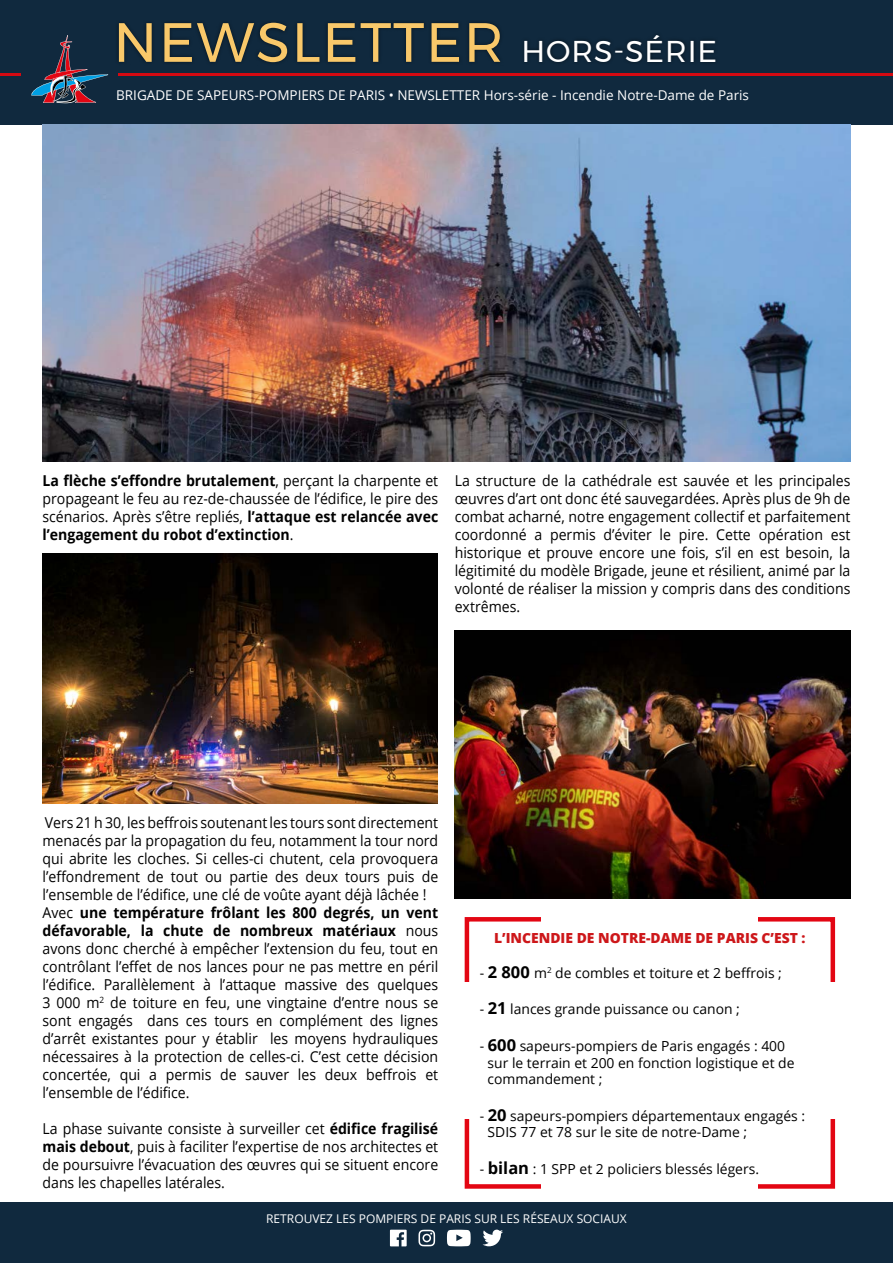
<style>
.page{position:relative;width:893px;height:1263px;background:#fff}
.page>*{position:absolute;margin:0;border:0;box-sizing:border-box;transform-origin:0 0}
.t1{font:55.2px "Montserrat";letter-spacing:.03em;color:#f9c86a}
.t2{font:15px/18px "Open Sans";color:#000;text-align:justify;scale:.94 1}
.t3{font:13.95px/16.6px "Open Sans";color:#000}
.t4{font:800 13.95px "Open Sans";color:#cd171a}
.t5{font:13.5px "Open Sans";color:#fff}
.t6{font:12px "Open Sans";color:#fff}
.s1{font-size:30px;color:#fff}
.s2{font-weight:700}
.s3{font-weight:700;font-size:16.5px}
</style>
<div class="page">
<div style="left:0;top:0;width:893px;height:124px;background:#10293e"></div>
<svg style="left:31px;top:35px;width:77px;height:68px"></svg>
<hr style="left:119px;top:73px;width:774px;height:2px;background:#d50911">
<hr style="left:0;top:73px;width:21px;height:2px;background:#d50911">
<div style="left:0;top:1202px;width:893px;height:61px;background:#10293e"></div>
<svg style="left:482px;top:1230px;width:21px;height:16px"></svg>
<svg style="left:389px;top:1229px;width:82px;height:18px"></svg>
<div style="left:115px;top:20px;width:604px;height:46px;background:#000;opacity:.5"></div>
<img style="left:455px;top:630px;width:395px;height:269px">
<img style="left:43px;top:125px;width:807px;height:337px">
<img style="left:43px;top:553px;width:394px;height:251px">
<div style="left:465px;top:917px;width:370px;height:272px;background:#fff;border:4px solid #e30613"></div>
<div style="left:458px;top:982px;width:389px;height:136px;background:#fff"></div>
<div style="left:542px;top:911px;width:216px;height:280px;background:#fff"></div>
<h1 class="t1" style="left:113px;top:0;width:605px">NEWSLETTER <span class="s1">HORS-SÉRIE</span></h1>
<p class="t5" style="left:116px;top:86px;width:634px">BRIGADE DE SAPEURS-POMPIERS DE PARIS • NEWSLETTER Hors-série - Incendie Notre-Dame de Paris</p>
<p class="t2" style="left:43px;top:471px;width:422px"><span class="s2">La flèche s’effondre brutalement</span>, perçant la charpente et propageant le feu au rez-de-chaussée de l’édifice, le pire des scénarios. Après s’être repliés, <span class="s2">l’attaque est relancée avec l’engagement du robot d’extinction</span>.</p>
<p class="t2" style="left:455px;top:471px;width:422px">La structure de la cathédrale est sauvée et les principales œuvres d’art ont donc été sauvegardées. Après plus de 9h de combat acharné, notre engagement collectif et parfaitement coordonné a permis d’éviter le pire. Cette opération est historique et prouve encore une fois, s’il en est besoin, la légitimité du modèle Brigade, jeune et résilient, animé par la volonté de réaliser la mission y compris dans des conditions extrêmes.</p>
<p class="t2" style="left:43px;top:813px;width:422px;text-align:left">Vers 21 h 30, les beffrois soutenant les tours sont directement menacés par la propagation du feu, notamment la tour nord qui abrite les cloches. Si celles-ci chutent, cela provoquera l’effondrement de tout ou partie des deux tours puis de l’ensemble de l’édifice, une clé de voûte ayant déjà lâchée !<br>Avec <span class="s2">une température frôlant les 800 degrés, un vent défavorable, la chute de nombreux matériaux</span> nous avons donc cherché à empêcher l’extension du feu, tout en contrôlant l’effet de nos lances pour ne pas mettre en péril l’édifice. Parallèlement à l’attaque massive des quelques 3 000 m<sup>2</sup> de toiture en feu, une vingtaine d’entre nous se sont engagés dans ces tours en complément des lignes d’arrêt existantes pour y établir les moyens hydrauliques nécessaires à la protection de celles-ci. C’est cette décision concertée, qui a permis de sauver les deux beffrois et l’ensemble de l’édifice.</p>
<p class="t2" style="left:43px;top:1119px;width:422px">La phase suivante consiste à surveiller cet <span class="s2">édifice fragilisé mais debout</span>, puis à faciliter l’expertise de nos architectes et de poursuivre l’évacuation des œuvres qui se situent encore dans les chapelles latérales.</p>
<p class="t4" style="left:494px;top:927px;width:313px">L’INCENDIE DE NOTRE-DAME DE PARIS C’EST :</p>
<p class="t3" style="left:480px;top:964px;width:304px">- <span class="s3">2 800</span> m<sup>2</sup> de combles et toiture et 2 beffrois ;</p>
<p class="t3" style="left:480px;top:1001px;width:262px">- <span class="s3">21</span> lances grande puissance ou canon ;</p>
<p class="t3" style="left:488px;top:1037px;width:308px;text-indent:-8px">- <span class="s3">600</span> sapeurs-pompiers de Paris engagés : 400 sur le terrain et 200 en fonction logistique et de commandement ;</p>
<p class="t3" style="left:488px;top:1107px;width:319px;text-indent:-8px">- <span class="s3">20</span> sapeurs-pompiers départementaux engagés :<br>SDIS 77 et 78 sur le site de notre-Dame ;</p>
<p class="t3" style="left:480px;top:1160px;width:281px">- <span class="s3">bilan</span> : 1 SPP et 2 policiers blessés légers.</p>
<p class="t6" style="left:266px;top:1210px;width:362px">RETROUVEZ LES POMPIERS DE PARIS SUR LES RÉSEAUX SOCIAUX</p>
</div>
